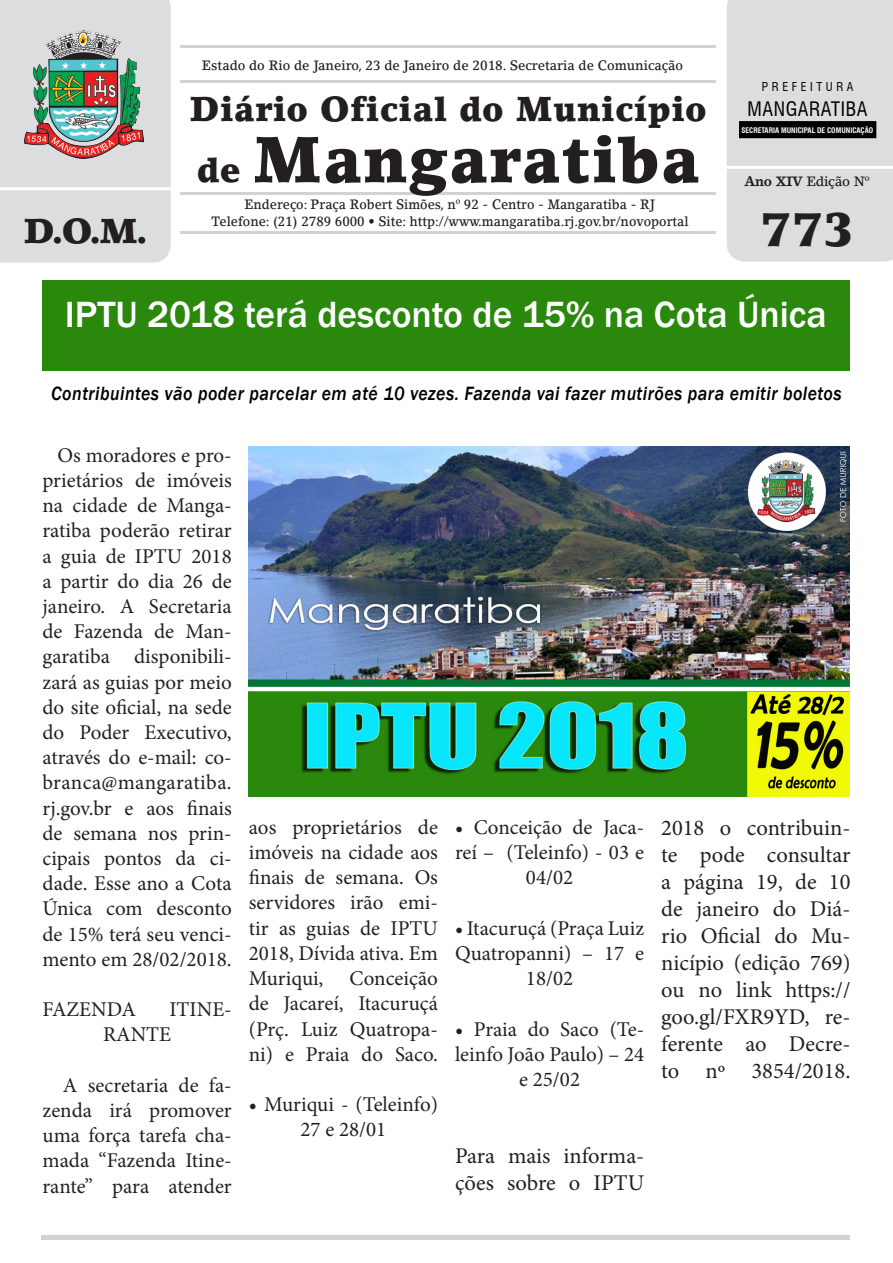
<style>
.page{position:relative;width:893px;height:1263px;background:#fff}
.page>*{position:absolute;margin:0;border:0;box-sizing:border-box;transform-origin:0 0}
.t1{font:900 64.5px "Lino Letter Std";letter-spacing:.03em;color:#231f20;scale:.96 1}
.t2{font:900 48px "Lino Letter Std";color:#231f20}
.t3{font:500 37.5px "Franklin Gothic";color:#fff}
.t4{font:900 34.5px "Lino Letter Std";letter-spacing:.03em;color:#231f20;scale:.96 1}
.t5{font:900 34.5px "Lino Letter Std";letter-spacing:.03em;color:#231f20}
.t6{font:22.5px/27px "Minion Pro";color:#231f20}
.t7{font:21px/25.2px "Minion Pro";color:#231f20;text-align:center}
.t8{font:italic 500 19.8px "Franklin Gothic";letter-spacing:.025em;color:#000;scale:.91 1}
.t9{font:condensed 19.5px "Swiss 721 BT";letter-spacing:.03em;color:#000}
.t10{font:500 13.5px "Lino Letter Std";color:#231f20;scale:.93 1}
.t11{font:500 13.5px "Lino Letter Std";color:#231f20;scale:.95 1}
.t12{font:500 13.5px "Lino Letter Std";letter-spacing:-.02em;color:#231f20}
.t13{font:condensed 12px "Swiss 721 BT";letter-spacing:.3em;color:#000}
.t14{font:700 condensed 7.5px "Swiss 721 BT";color:#fff}
.s1{font-size:34.5px}
.s2{font-weight:700}
</style>
<div class="page">
<hr style="left:181px;top:192px;width:535px;height:3px;background:#d1d2d4">
<div style="left:42px;top:280px;width:808px;height:91px;background:#2a880c"></div>
<div style="left:0;top:0;width:171px;height:263px;background:#dcdddf"></div>
<img style="left:25px;top:31px;width:119px;height:128px">
<hr style="left:0;top:187px;width:173px;height:3px;background:#fff">
<hr style="left:181px;top:45px;width:535px;height:3px;background:#d1d2d4">
<hr style="left:181px;top:80px;width:535px;height:3px;background:#d1d2d4">
<hr style="left:42px;top:1235px;width:808px;height:4px;background:#d1d2d4">
<div style="left:727px;top:0;width:166px;height:261px;background:#dcdddf"></div>
<hr style="left:724px;top:166px;width:169px;height:3px;background:#fff">
<div style="left:739px;top:121px;width:137px;height:17px;background:#000;border:2px solid #000"></div>
<hr style="left:181px;top:231px;width:535px;height:3px;background:#d1d2d4">
<img style="left:249px;top:446px;width:601px;height:350px">
<p class="t5" style="left:24px;top:210px;width:125px">D.O.M.</p>
<p class="t11" style="left:202px;top:57px;width:508px">Estado do Rio de Janeiro, 23 de Janeiro de 2018. Secretaria de Comunicação</p>
<p class="t4" style="left:190px;top:88px;width:539px">Diário Oficial do Município</p>
<p class="t1" style="left:197px;top:121px;width:524px"><span class="s1">de</span> Mangaratiba</p>
<p class="t10" style="left:244px;top:196px;width:443px">Endereço: Praça Robert Simões, nº 92 - Centro - Mangaratiba - RJ</p>
<p class="t10" style="left:211px;top:213px;width:515px">Telefone: (21) 2789 6000 • Site: http://www.mangaratiba.rj.gov.br/novoportal</p>
<p class="t13" style="left:762px;top:79px;width:93px">PREFEITURA</p>
<p class="t9" style="left:748px;top:97px;width:121px">MANGARATIBA</p>
<p class="t14" style="left:741px;top:125px;width:133px">SECRETARIA MUNICIPAL DE COMUNICAÇÃO</p>
<p class="t12" style="left:744px;top:173px;width:126px"><span class="s2">Ano XIV</span> Edição Nº</p>
<p class="t2" style="left:760px;top:200px;width:95px">773</p>
<p class="t3" style="left:65px;top:291px;width:763px">IPTU 2018 terá desconto de 15% na Cota Única</p>
<p class="t8" style="left:51px;top:381px;width:870px">Contribuintes vão poder parcelar em até 10 vezes. Fazenda vai fazer mutirões para emitir boletos</p>
<p class="t7" style="left:43px;top:443px;width:191px;text-align:justify;text-indent:15px">Os moradores e pro&shy;prietários de imóveis na cidade de Manga&shy;ratiba poderão retirar a guia de IPTU 2018 a partir do dia 26 de janeiro. A Secretaria de Fazenda de Man&shy;garatiba disponibili&shy;zará as guias por meio do site oficial, na sede do Poder Executivo, através do e-mail: co&shy;branca@mangaratiba. rj.gov.br e aos finais de semana nos prin&shy;cipais pontos da ci&shy;dade. Esse ano a Cota Única com desconto de 15% terá seu venci&shy;mento em 28/02/2018.</p>
<p class="t7" style="left:43px;top:997px;width:95px">FAZENDA</p>
<p class="t7" style="left:103px;top:997px;width:130px;text-align:left;text-indent:66px">ITINE-<br>RANTE</p>
<p class="t7" style="left:43px;top:1073px;width:191px;text-align:justify;text-indent:20px">A secretaria de fa&shy;zenda irá promover uma força tarefa cha&shy;mada “Fazenda Itine&shy;rante” para atender</p>
<p class="t7" style="left:249px;top:815px;width:191px;text-align:justify">aos proprietários de imóveis na cidade aos finais de semana. Os servidores irão emi&shy;tir as guias de IPTU 2018, Dívida ativa. Em Muriqui, Conceição de Jacareí, Itacuruçá (Prç. Luiz Quatropa&shy;ni) e Praia do Saco.</p>
<p class="t7" style="left:249px;top:1092px;width:191px">• Muriqui - (Teleinfo)<br>27 e 28/01</p>
<p class="t7" style="left:455px;top:815px;width:191px">• Conceição de Jaca&shy;reí – (Teleinfo) - 03 e<br>04/02</p>
<p class="t7" style="left:455px;top:915px;width:191px">• Itacuruçá (Praça Luiz<br>Quatropanni) – 17 e<br>18/02</p>
<p class="t7" style="left:455px;top:1016px;width:191px">• Praia do Saco (Te&shy;leinfo João Paulo) – 24 e 25/02</p>
<p class="t6" style="left:455px;top:1143px;width:191px">Para mais informa&shy;ções sobre o IPTU</p>
<p class="t6" style="left:661px;top:814px;width:191px;text-align:justify">2018 o contribuin&shy;te pode consultar a página 19, de 10 de janeiro do Diá&shy;rio Oficial do Mu&shy;nicípio (edição 769) ou no link https:// goo.gl/FXR9YD, re&shy;ferente ao Decre&shy;to nº 3854/2018.</p>
</div>
